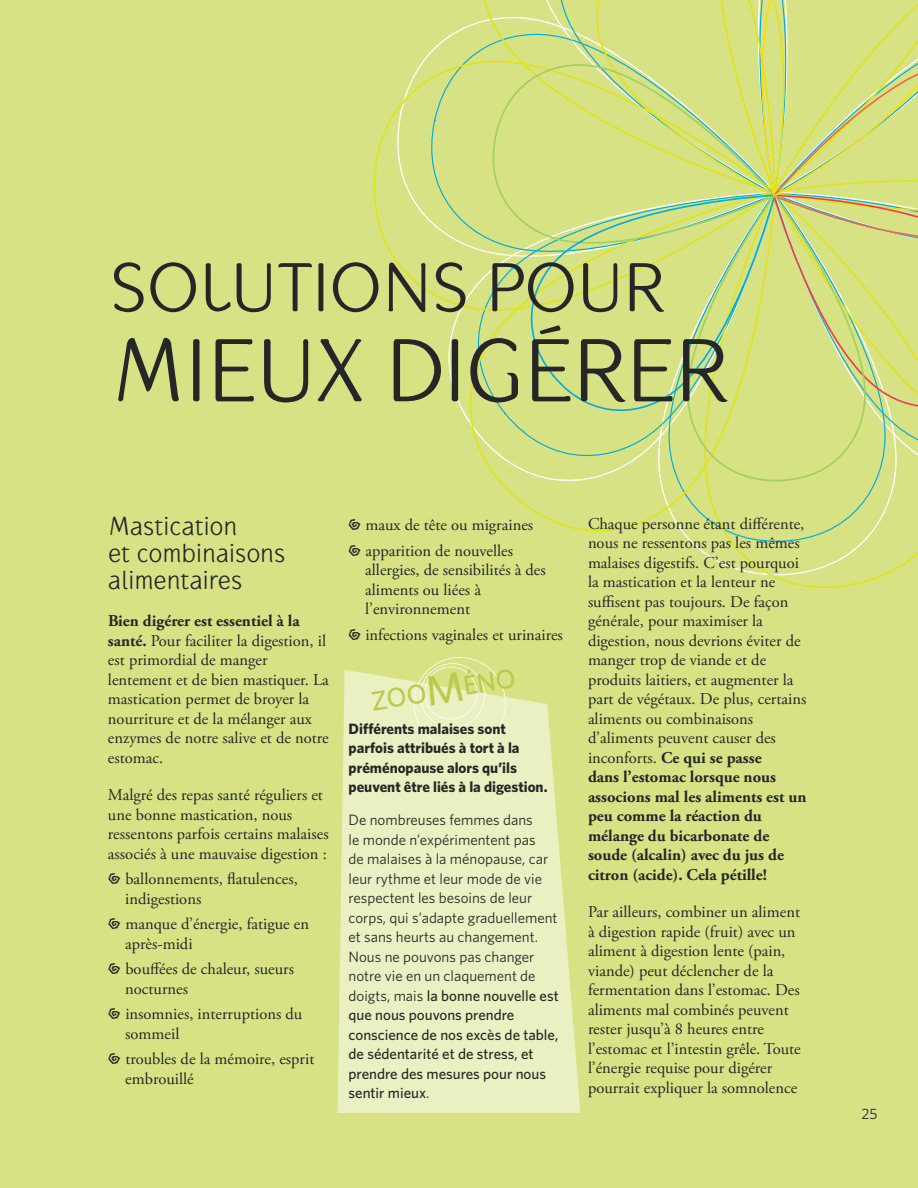
<style>
.page{position:relative;width:918px;height:1188px;background:#d6e284}
.page>*{position:absolute;margin:0;border:0;box-sizing:border-box;transform-origin:0 0}
.t1{font:93px "Gauntlet Classic";color:#272627}
.t2{font:72px "Gauntlet Classic";color:#272627}
.t3{font:27px/27px "Gauntlet Classic";color:#272627}
.t4{font:500 27px "Whitney";color:#bbca4d}
.t5{font:16.5px/19.5px "Adobe Garamond Pro";color:#272627}
.t6{font:15px/19.5px "Whitney";color:#272627}
.t7{font:700 15px/19.5px "Whitney";color:#272627}
.s1{font-weight:700}
.s2{font-size:42px}
.s3{font-weight:500}
</style>
<div class="page">
<svg style="left:464px;top:0;width:122px;height:40px"></svg>
<svg style="left:374px;top:40px;width:212px;height:263px"></svg>
<svg style="left:452px;top:191px;width:235px;height:347px"></svg>
<svg style="left:687px;top:482px;width:85px;height:95px"></svg>
<svg style="left:483px;top:57px;width:103px;height:198px"></svg>
<svg style="left:515px;top:194px;width:71px;height:229px"></svg>
<svg style="left:772px;top:466px;width:146px;height:122px"></svg>
<svg style="left:586px;top:0;width:332px;height:466px"></svg>
<svg style="left:686px;top:194px;width:182px;height:288px"></svg>
<svg style="left:338px;top:670px;width:242px;height:443px;background:#e7eeba"></svg>
<svg style="left:410px;top:657px;width:99px;height:96px"></svg>
<h2 class="t2" style="left:110px;top:246px;width:556px">SOLUTIONS POUR</h2>
<h1 class="t1" style="left:110px;top:316px;width:620px">MIEUX DIGÉRER</h1>
<h3 class="t3" style="left:108px;top:512px;width:179px">Mastication<br>et combinaisons alimentaires</h3>
<p class="t5" style="left:108px;top:613px;width:222px"><span class="s1">Bien digérer est essentiel à la santé.</span> Pour faciliter la digestion, il est primordial de manger lentement et de bien mastiquer. La mastication permet de broyer la nourriture et de la mélanger aux enzymes de notre salive et de notre estomac.</p>
<p class="t5" style="left:108px;top:787px;width:222px">Malgré des repas santé réguliers et une bonne mastication, nous ressentons parfois certains malaises associés à une mauvaise digestion :</p>
<p class="t5" style="left:125px;top:871px;width:174px;text-indent:-17px">□ ballonnements, flatulences, indigestions</p>
<p class="t5" style="left:125px;top:916px;width:185px;text-indent:-17px">□ manque d’énergie, fatigue en après-midi</p>
<p class="t5" style="left:125px;top:961px;width:170px;text-indent:-17px">□ bouffées de chaleur, sueurs nocturnes</p>
<p class="t5" style="left:125px;top:1006px;width:179px;text-indent:-17px">□ insomnies, interruptions du sommeil</p>
<p class="t5" style="left:125px;top:1051px;width:191px;text-indent:-17px">□ troubles de la mémoire, esprit embrouillé</p>
<p class="t5" style="left:348px;top:517px;width:187px">□ maux de tête ou migraines</p>
<p class="t5" style="left:365px;top:542px;width:182px;text-indent:-17px">□ apparition de nouvelles allergies, de sensibilités à des aliments ou liées à l’environnement</p>
<p class="t5" style="left:348px;top:626px;width:216px">□ infections vaginales et urinaires</p>
<h3 class="t4" style="left:369px;top:685px;width:148px;rotate:-9deg">ZOO<span class="s2">M</span>ÉNO</h3>
<p class="t7" style="left:349px;top:719px;width:200px">Différents malaises sont parfois attribués à tort à la préménopause alors qu’ils peuvent être liés à la digestion.</p>
<p class="t6" style="left:349px;top:811px;width:212px">De nombreuses femmes dans<br>le monde n’expérimentent pas<br>de malaises à la ménopause, car leur rythme et leur mode de vie respectent les besoins de leur corps, qui s’adapte graduellement et sans heurts au changement.<br>Nous ne pouvons pas changer notre vie en un claquement de doigts, mais <span class="s3">la bonne nouvelle est que nous pouvons prendre conscience de nos excès de table, de sédentarité et de stress, et prendre des mesures pour nous sentir mieux</span>.</p>
<p class="t5" style="left:588px;top:515px;width:220px">Chaque personne étant différente, nous ne ressentons pas les mêmes malaises digestifs. C’est pourquoi la mastication et la lenteur ne suffisent pas toujours. De façon générale, pour maximiser la digestion, nous devrions éviter de manger trop de viande et de produits laitiers, et augmenter la part de végétaux. De plus, certains aliments ou combinaisons d’aliments peuvent causer des inconforts. <span class="s1">Ce qui se passe<br>dans l’estomac lorsque nous associons mal les aliments est un peu comme la réaction du mélange du bicarbonate de soude (alcalin) avec du jus de citron (acide). Cela pétille!</span></p>
<p class="t5" style="left:588px;top:904px;width:214px">Par ailleurs, combiner un aliment à digestion rapide (fruit) avec un aliment à digestion lente (pain, viande) peut déclencher de la fermentation dans l’estomac. Des aliments mal combinés peuvent rester jusqu’à 8 heures entre l’estomac et l’intestin grêle. Toute l’énergie requise pour digérer pourrait expliquer la somnolence</p>
<p class="t6" style="left:861px;top:1104px;width:18px">25</p>
</div>
